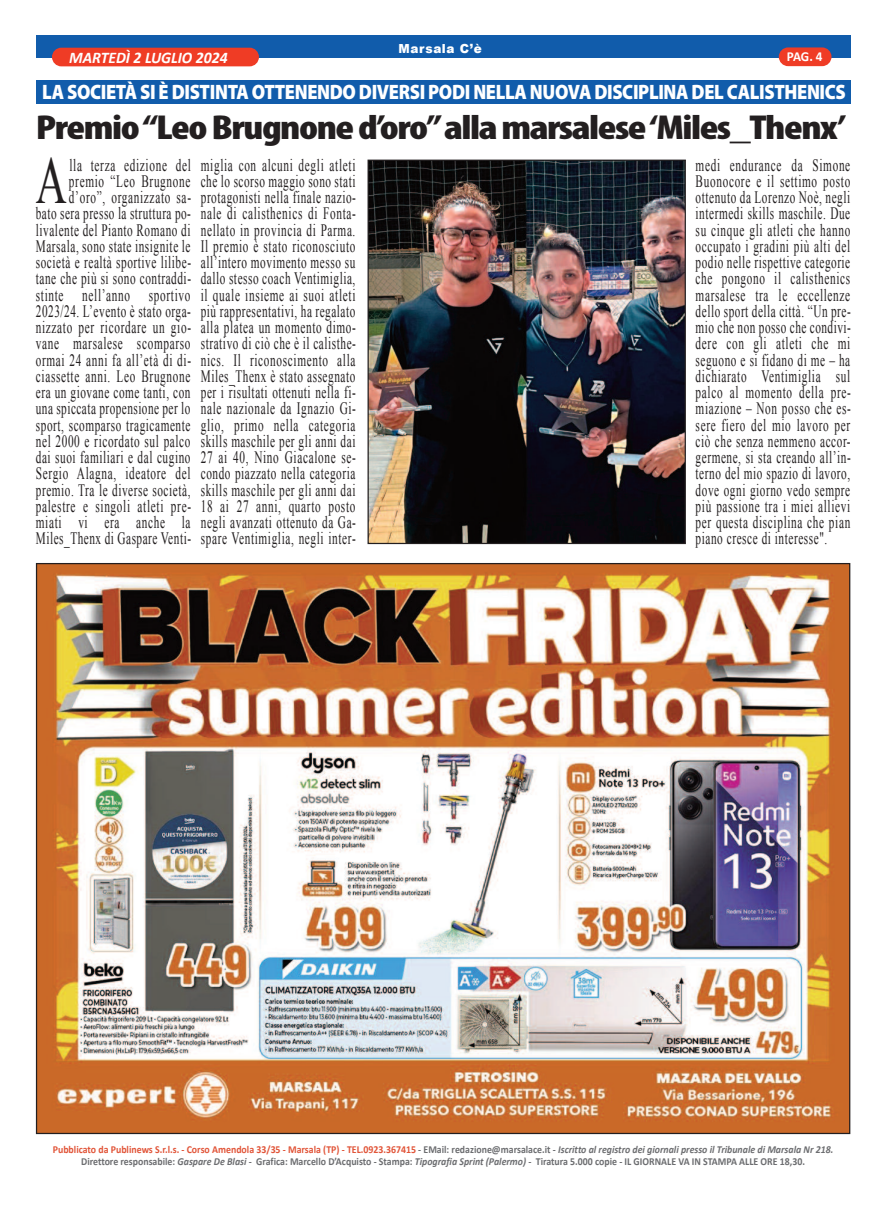
<style>
.page{position:relative;width:886px;height:1205px;background:#fff}
.page>*{position:absolute;margin:0;border:0;box-sizing:border-box;transform-origin:0 0}
.t1{font:66.5px "Times New Roman";color:#231f20;scale:.65 1}
.t2{font:900 condensed 34.75px "Myriad Pro";letter-spacing:-.035em;color:#231f20;scale:1.21 1}
.t3{font:900 20.88px "Myriad Pro";letter-spacing:-.02em;color:#fff;scale:.88 1}
.t4{font:17.38px/16.2px "Times New Roman";letter-spacing:.05em;color:#231f20;text-align:justify;scale:.65 1}
.t5{font:italic 700 16.25px "Calibri";color:#fff;scale:.96 1}
.t6{font:700 13.75px "Calibri";color:#fff;scale:.96 1}
.t7{font:900 12.5px "Arial";letter-spacing:.05em;color:#fff;scale:.96 1}
.t8{font:700 10.62px/12px "Calibri";color:#6c6d70;text-align:center;scale:.92 1}
.s1{color:#e15438}
.s2{font-style:italic}
</style>
<div class="page">
<div style="left:36px;top:35px;width:814px;height:23px;background:#115cab"></div>
<div style="left:779px;top:47px;width:52px;height:19px;background:#ef3c25;border-radius:9px"></div>
<img style="left:38px;top:565px;width:810px;height:567px">
<div style="left:52px;top:48px;width:207px;height:18px;background:#ef3c25;border-radius:9px"></div>
<div style="left:36px;top:80px;width:814px;height:24px;background:#115cab"></div>
<img style="left:369px;top:162px;width:315px;height:380px">
<div style="left:367px;top:160px;width:319px;height:384px;border:1px solid #231f20"></div>
<p class="t5" style="left:69px;top:50px;width:167px">MARTEDÌ 2 LUGLIO 2024</p>
<p class="t7" style="left:399px;top:40px;width:88px">Marsala C’è</p>
<p class="t6" style="left:787px;top:51px;width:39px">PAG. 4</p>
<p class="t3" style="left:42px;top:84px;width:915px">LA SOCIETÀ SI È DISTINTA OTTENENDO DIVERSI PODI NELLA NUOVA DISCIPLINA DEL CALISTHENICS</p>
<h2 class="t2" style="left:36px;top:115px;width:671px">Premio“LeoBrugnoned’oro”allamarsalese‘Miles_Thenx’</h2>
<h1 class="t1" style="left:36px;top:144px;width:49px">A</h1>
<p class="t4" style="left:36px;top:156px;width:240px;text-align:right">lla terza edizione del premio “Leo Brugnone d’oro”, organizzato sa-<br>bato sera presso la struttura po&shy;livalente del Pianto Romano di<br>Marsala, sono state insignite le società e realtà sportive lilibe&shy;tane che più si sono contraddi&shy;stinte nell’anno sportivo<br>2023/24. L’evento è stato orga&shy;nizzato per ricordare un gio&shy;vane marsalese scomparso ormai 24 anni fa all’età di di&shy;ciassette anni. Leo Brugnone era un giovane come tanti, con una spiccata propensione per lo sport, scomparso tragicamente nel 2000 e ricordato sul palco dai suoi familiari e dal cugino<br>Sergio Alagna, ideatore del premio. Tra le diverse società, palestre e singoli atleti pre&shy;miati vi era anche la<br>Miles_Thenx di Gaspare Venti-</p>
<p class="t4" style="left:201px;top:156px;width:240px">miglia con alcuni degli atleti che lo scorso maggio sono stati protagonisti nella finale nazio&shy;nale di calisthenics di Fonta&shy;nellato in provincia di Parma.<br>Il premio è stato riconosciuto all’intero movimento messo su dallo stesso coach Ventimiglia, il quale insieme ai suoi atleti più rappresentativi, ha regalato alla platea un momento dimo&shy;strativo di ciò che è il calisthe&shy;nics. Il riconoscimento alla Miles_Thenx è stato assegnato per i risultati ottenuti nella fi&shy;nale nazionale da Ignazio Gi&shy;glio, primo nella categoria skills maschile per gli anni dai 27 ai 40, Nino Giacalone se&shy;condo piazzato nella categoria skills maschile per gli anni dai 18 ai 27 anni, quarto posto negli avanzati ottenuto da Ga&shy;spare Ventimiglia, negli inter-</p>
<p class="t4" style="left:696px;top:156px;width:240px">medi endurance da Simone Buonocore e il settimo posto ottenuto da Lorenzo Noè, negli intermedi skills maschile. Due su cinque gli atleti che hanno occupato i gradini più alti del podio nelle rispettive categorie che pongono il calisthenics marsalese tra le eccellenze dello sport della città. “Un pre&shy;mio che non posso che condivi&shy;dere con gli atleti che mi seguono e si fidano di me – ha dichiarato Ventimiglia sul palco al momento della pre&shy;miazione – Non posso che es&shy;sere fiero del mio lavoro per ciò che senza nemmeno accor&shy;germene, si sta creando all’in&shy;terno del mio spazio di lavoro, dove ogni giorno vedo sempre più passione tra i miei allievi per questa disciplina che pian piano cresce di interesse".</p>
<p class="t8" style="left:53px;top:1144px;width:850px"><span class="s1">Pubblicato da Publinews S.r.l.s. - Corso Amendola 33/35 - Marsala (TP) - TEL.0923.367415</span> - EMail: redazione@marsalace.it - <span class="s2">Iscritto al registro dei giornali presso il Tribunale di Marsala Nr 218.<br></span>Direttore responsabile: <span class="s2">Gaspare De Blasi -</span> Grafica: Marcello D’Acquisto - Stampa: <span class="s2">Tipografia Sprint (Palermo) -</span> Tiratura 5.000 copie - IL GIORNALE VA IN STAMPA ALLE ORE 18,30.</p>
</div>
